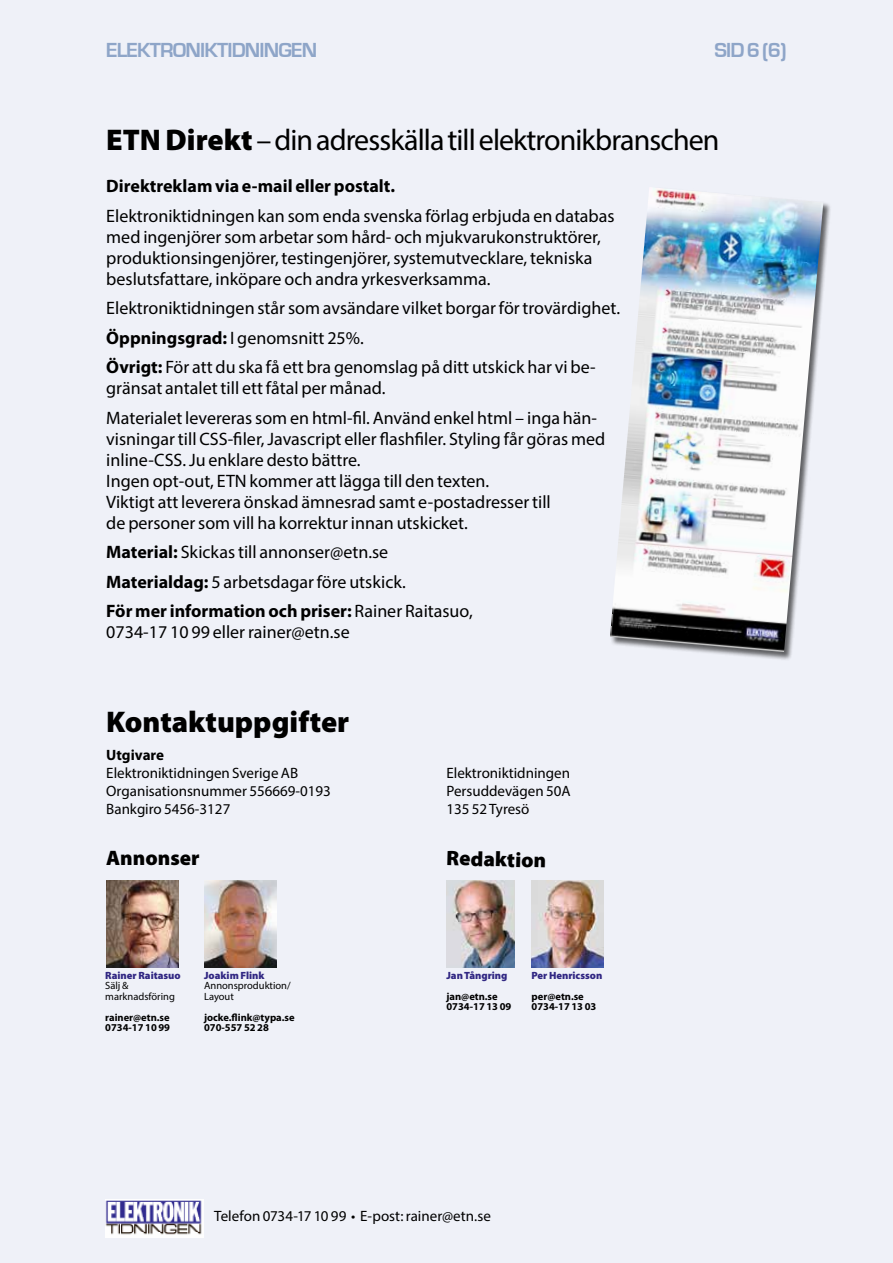
<style>
.page{position:relative;width:893px;height:1263px;background:#eff1f8}
.page>*{position:absolute;margin:0;border:0;box-sizing:border-box;transform-origin:0 0}
.t1{font:30px "Myriad Pro";letter-spacing:-.03em;color:#000}
.t2{font:900 30px "Myriad Pro";color:#000}
.t3{font:700 21px "Eurostile";letter-spacing:-.04em;color:#8ea5c8}
.t4{font:900 21px "Myriad Pro";color:#000}
.t5{font:18px/21px "Myriad Pro";color:#000}
.t6{font:700 18px "Myriad Pro";color:#000}
.t7{font:15px "Myriad Pro";color:#000}
.t8{font:700 15px "Myriad Pro";color:#000}
.t9{font:700 10.5px/10.5px "Myriad Pro";color:#000}
.t10{font:900 10.5px "Myriad Pro";color:#312783}
.t11{font:10.5px/10.5px "Myriad Pro";color:#000}
.s1{font-weight:900}
.s2{font-weight:700}
</style>
<div class="page">
<img style="left:105px;top:1199px;width:98px;height:38px">
<img style="left:446px;top:880px;width:68px;height:87px">
<img style="left:531px;top:880px;width:73px;height:87px">
<img style="left:106px;top:880px;width:73px;height:87px">
<img style="left:204px;top:880px;width:72px;height:87px">
<div style="left:610px;top:187px;width:222px;height:474px;background:#000;opacity:.6"></div>
<img style="left:610px;top:187px;width:213px;height:465px">
<p class="t3" style="left:106px;top:38px;width:212px">ELEKTRONIKTIDNINGEN</p>
<p class="t3" style="left:714px;top:38px;width:74px">SID 6 (6)</p>
<h1 class="t1" style="left:106px;top:121px;width:615px"><span class="s1">ETN Direkt</span> – din adresskälla till elektronikbranschen</h1>
<p class="t6" style="left:106px;top:174px;width:290px">Direktreklam via e-mail eller postalt.</p>
<p class="t5" style="left:106px;top:205px;width:510px">Elektroniktidningen kan som enda svenska förlag erbjuda en databas med ingenjörer som arbetar som hård- och mjukvarukonstruktörer, produktionsingenjörer, testingenjörer, systemutvecklare, tekniska beslutsfattare, inköpare och andra yrkesverksamma.</p>
<p class="t5" style="left:106px;top:293px;width:515px;line-height:29.5px">Elektroniktidningen står som avsändare vilket borgar för trovärdighet.<br><span class="s2">Öppningsgrad:</span> I genomsnitt 25%.<br><span class="s2">Övrigt:</span> För att du ska få ett bra genomslag på ditt utskick har vi be-</p>
<p class="t5" style="left:106px;top:373px;width:492px;line-height:29.5px">gränsat antalet till ett fåtal per månad.<br>Materialet levereras som en html-fil. Använd enkel html – inga hän-</p>
<p class="t5" style="left:106px;top:428px;width:500px">visningar till CSS-filer, Javascript eller flashfiler. Styling får göras med inline-CSS. Ju enklare desto bättre.<br>Ingen opt-out, ETN kommer att lägga till den texten.<br>Viktigt att leverera önskad ämnesrad samt e-postadresser till<br>de personer som vill ha korrektur innan utskicket.</p>
<p class="t5" style="left:106px;top:537px;width:368px;line-height:29.5px"><span class="s2">Material:</span> Skickas till annonser@etn.se<br><span class="s2">Materialdag:</span> 5 arbetsdagar före utskick.<br><span class="s2">För mer information och priser:</span> Rainer Raitasuo,</p>
<p class="t5" style="left:106px;top:621px;width:245px">0734-17 10 99 eller rainer@etn.se</p>
<h1 class="t2" style="left:106px;top:704px;width:244px">Kontaktuppgifter</h1>
<p class="t8" style="left:106px;top:745px;width:59px">Utgivare</p>
<p class="t7" style="left:106px;top:763px;width:193px">Elektroniktidningen Sverige AB</p>
<p class="t7" style="left:446px;top:763px;width:125px">Elektroniktidningen</p>
<p class="t7" style="left:106px;top:781px;width:226px">Organisationsnummer 556669-0193</p>
<p class="t7" style="left:446px;top:781px;width:126px">Persuddevägen 50A</p>
<p class="t7" style="left:106px;top:799px;width:126px">Bankgiro 5456-3127</p>
<p class="t7" style="left:446px;top:799px;width:84px">135 52 Tyresö</p>
<p class="t4" style="left:106px;top:846px;width:95px">Annonser</p>
<p class="t4" style="left:447px;top:845px;width:101px;rotate:2deg">Redaktion</p>
<p class="t10" style="left:105px;top:969px;width:77px">Rainer Raitasuo</p>
<p class="t11" style="left:105px;top:980px;width:71px">Sälj &amp; marknadsföring</p>
<p class="t9" style="left:105px;top:1011px;width:66px">rainer@etn.se<br>0734-17 10 99</p>
<p class="t10" style="left:204px;top:969px;width:62px">Joakim Flink</p>
<p class="t11" style="left:204px;top:980px;width:88px">Annonsproduktion/<br>Layout</p>
<p class="t9" style="left:204px;top:1011px;width:92px">jocke.flink@typa.se<br>070-557 52 28</p>
<p class="t10" style="left:446px;top:969px;width:62px">Jan Tångring</p>
<p class="t9" style="left:446px;top:990px;width:66px">jan@etn.se<br>0734-17 13 09</p>
<p class="t10" style="left:531px;top:969px;width:72px">Per Henricsson</p>
<p class="t9" style="left:531px;top:990px;width:66px">per@etn.se<br>0734-17 13 03</p>
<p class="t7" style="left:214px;top:1207px;width:278px">Telefon 0734-17 10 99 • E-post: rainer@etn.se</p>
</div>
